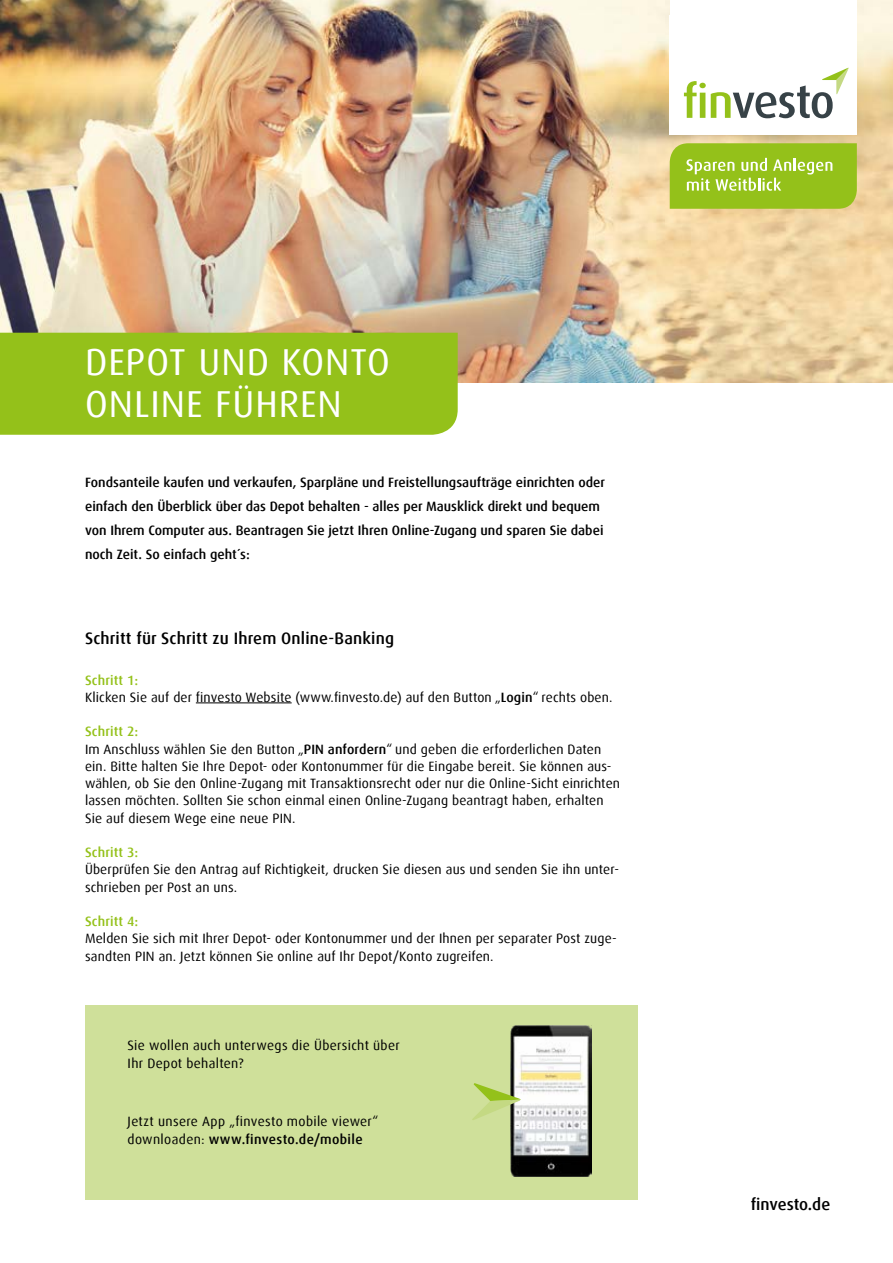
<style>
.page{position:relative;width:893px;height:1263px;background:#fff}
.page>*{position:absolute;margin:0;border:0;box-sizing:border-box;transform-origin:0 0}
.t1{font:37.5px/42px "Dax";letter-spacing:.025em;color:#fff}
.t2{font:500 16.5px "Dax";letter-spacing:.01em;color:#000}
.t3{font:13.5px/17.2px "Dax";letter-spacing:.01em;color:#000}
.t4{font:500 13.5px/24px "Dax";color:#000}
.t5{font:500 13.5px "Dax";letter-spacing:.01em;color:#94c11a}
.s1{font-weight:500;color:#94c11a}
.s2{font-weight:500}
</style>
<div class="page">
<img style="left:0;top:0;width:893px;height:383px">
<div style="left:85px;top:1006px;width:553px;height:194px;background:#cfe09a"></div>
<hr style="left:196px;top:702px;width:96px;height:1px;background:#000">
<div style="left:0;top:333px;width:458px;height:102px;background:#94c11a"></div>
<img style="left:511px;top:1026px;width:80px;height:150px">
<svg style="left:472px;top:1068px;width:49px;height:66px"></svg>
<div style="left:670px;top:0;width:186px;height:133px;background:#fff"></div>
<div style="left:670px;top:16px;width:187px;height:119px;background:#fff"></div>
<svg style="left:684px;top:68px;width:165px;height:50px"></svg>
<svg style="left:670px;top:143px;width:187px;height:66px"></svg>
<h1 class="t1" style="left:85px;top:341px;width:306px">DEPOT UND KONTO<br>ONLINE FÜHREN</h1>
<p class="t4" style="left:85px;top:470px;width:522px">Fondsanteile kaufen und verkaufen, Sparpläne und Freistellungsaufträge einrichten oder einfach den Überblick über das Depot behalten - alles per Mausklick direkt und bequem von Ihrem Computer aus. Beantragen Sie jetzt Ihren Online-Zugang und sparen Sie dabei noch Zeit. So einfach geht´s:</p>
<p class="t2" style="left:85px;top:629px;width:311px">Schritt für Schritt zu Ihrem Online-Banking</p>
<p class="t3" style="left:85px;top:671px;width:529px"><span class="s1">Schritt 1:<br></span>Klicken Sie auf der finvesto Website (www.finvesto.de) auf den Button „<span class="s2">Login</span>“ rechts oben.</p>
<p class="t3" style="left:85px;top:723px;width:537px"><span class="s1">Schritt 2:<br></span>Im Anschluss wählen Sie den Button „<span class="s2">PIN anfordern</span>“ und geben die erforderlichen Daten ein. Bitte halten Sie Ihre Depot- oder Kontonummer für die Eingabe bereit. Sie können aus&shy;wählen, ob Sie den Online-Zugang mit Transaktionsrecht oder nur die Online-Sicht einrichten lassen möchten. Sollten Sie schon einmal einen Online-Zugang beantragt haben, erhalten Sie auf diesem Wege eine neue PIN.</p>
<p class="t5" style="left:85px;top:845px;width:55px">Schritt 3:</p>
<p class="t3" style="left:85px;top:861px;width:535px">Überprüfen Sie den Antrag auf Richtigkeit, drucken Sie diesen aus und senden Sie ihn unter&shy;schrieben per Post an uns.</p>
<p class="t5" style="left:85px;top:914px;width:55px">Schritt 4:</p>
<p class="t3" style="left:85px;top:930px;width:533px">Melden Sie sich mit Ihrer Depot- oder Kontonummer und der Ihnen per separater Post zuge&shy;sandten PIN an. Jetzt können Sie online auf Ihr Depot/Konto zugreifen.</p>
<p class="t3" style="left:128px;top:1037px;width:274px;line-height:18px">Sie wollen auch unterwegs die Übersicht über<br>Ihr Depot behalten?</p>
<p class="t3" style="left:128px;top:1112px;width:252px;line-height:18px">Jetzt unsere App „finvesto mobile viewer“ downloaden: <span class="s2">www.finvesto.de/mobile</span></p>
<p class="t2" style="left:751px;top:1195px;width:81px">finvesto.de</p>
</div>
